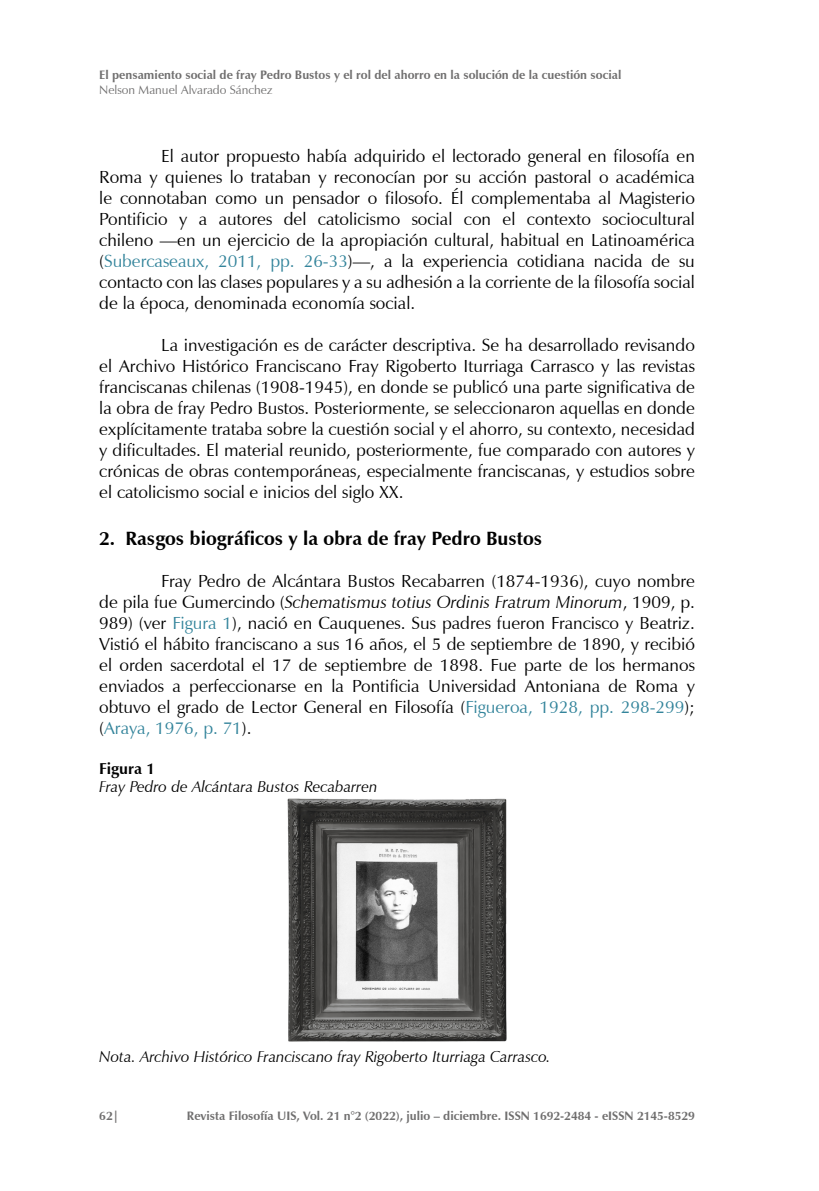
<style>
.page{position:relative;width:819px;height:1191px;background:#fff}
.page>*{position:absolute;margin:0;border:0;box-sizing:border-box;transform-origin:0 0}
.t1{font:700 19.25px "Zapf Humanist 601 BT";color:#000}
.t2{font:17.5px/21px "Zapf Humanist 601 BT";color:#000;text-align:justify}
.t3{font:italic 15.75px "Zapf Humanist 601 BT";color:#000}
.t4{font:700 15.75px "Zapf Humanist 601 BT";color:#000}
.t5{font:700 12.25px "Zapf Humanist 601 BT";color:#706f6f}
.t6{font:12.25px "Zapf Humanist 601 BT";color:#706f6f}
.s1{color:#33849b}
.s2{font-style:italic}
</style>
<div class="page">
<img style="left:287px;top:798px;width:220px;height:244px">
<p class="t5" style="left:99px;top:67px;width:523px">El pensamiento social de fray Pedro Bustos y el rol del ahorro en la solución de la cuestión social</p>
<p class="t6" style="left:99px;top:82px;width:175px">Nelson Manuel Alvarado Sánchez</p>
<p class="t2" style="left:99px;top:146px;width:597px;text-indent:62px">El autor propuesto había adquirido el lectorado general en filosofía en Roma y quienes lo trataban y reconocían por su acción pastoral o académica le connotaban como un pensador o filosofo. Él complementaba al Magisterio Pontificio y a autores del catolicismo social con el contexto sociocultural chileno —en un ejercicio de la apropiación cultural, habitual en Latinoamérica (<span class="s1">Subercaseaux, 2011, pp. 26-33</span>)—, a la experiencia cotidiana nacida de su contacto con las clases populares y a su adhesión a la corriente de la filosofía social de la época, denominada economía social.</p>
<p class="t2" style="left:99px;top:335px;width:597px;text-indent:62px">La investigación es de carácter descriptiva. Se ha desarrollado revisando el Archivo Histórico Franciscano Fray Rigoberto Iturriaga Carrasco y las revistas franciscanas chilenas (1908-1945), en donde se publicó una parte significativa de la obra de fray Pedro Bustos. Posteriormente, se seleccionaron aquellas en donde explícitamente trataba sobre la cuestión social y el ahorro, su contexto, necesidad y dificultades. El material reunido, posteriormente, fue comparado con autores y crónicas de obras contemporáneas, especialmente franciscanas, y estudios sobre el catolicismo social e inicios del siglo XX.</p>
<p class="t1" style="left:99px;top:526px;width:444px">2. Rasgos biográficos y la obra de fray Pedro Bustos</p>
<p class="t2" style="left:99px;top:570px;width:597px;text-indent:62px">Fray Pedro de Alcántara Bustos Recabarren (1874-1936), cuyo nombre de pila fue Gumercindo (<span class="s2">Schematismus totius Ordinis Fratrum Minorum</span>, 1909, p.<br>989) (ver <span class="s1">Figura 1</span>), nació en Cauquenes. Sus padres fueron Francisco y Beatriz.<br>Vistió el hábito franciscano a sus 16 años, el 5 de septiembre de 1890, y recibió el orden sacerdotal el 17 de septiembre de 1898. Fue parte de los hermanos enviados a perfeccionarse en la Pontificia Universidad Antoniana de Roma y obtuvo el grado de Lector General en Filosofía (<span class="s1">Figueroa, 1928, pp. 298-299</span>); (<span class="s1">Araya, 1976, p. 71</span>).</p>
<p class="t4" style="left:99px;top:758px;width:57px">Figura 1</p>
<p class="t3" style="left:99px;top:777px;width:280px">Fray Pedro de Alcántara Bustos Recabarren</p>
<p class="t3" style="left:99px;top:1047px;width:452px">Nota. Archivo Histórico Franciscano fray Rigoberto Iturriaga Carrasco.</p>
<p class="t5" style="left:99px;top:1108px;width:21px">62|</p>
<p class="t5" style="left:187px;top:1108px;width:509px">Revista Filosofía UIS, Vol. 21 n°2 (2022), julio – diciembre. ISSN 1692-2484 - eISSN 2145-8529</p>
</div>
